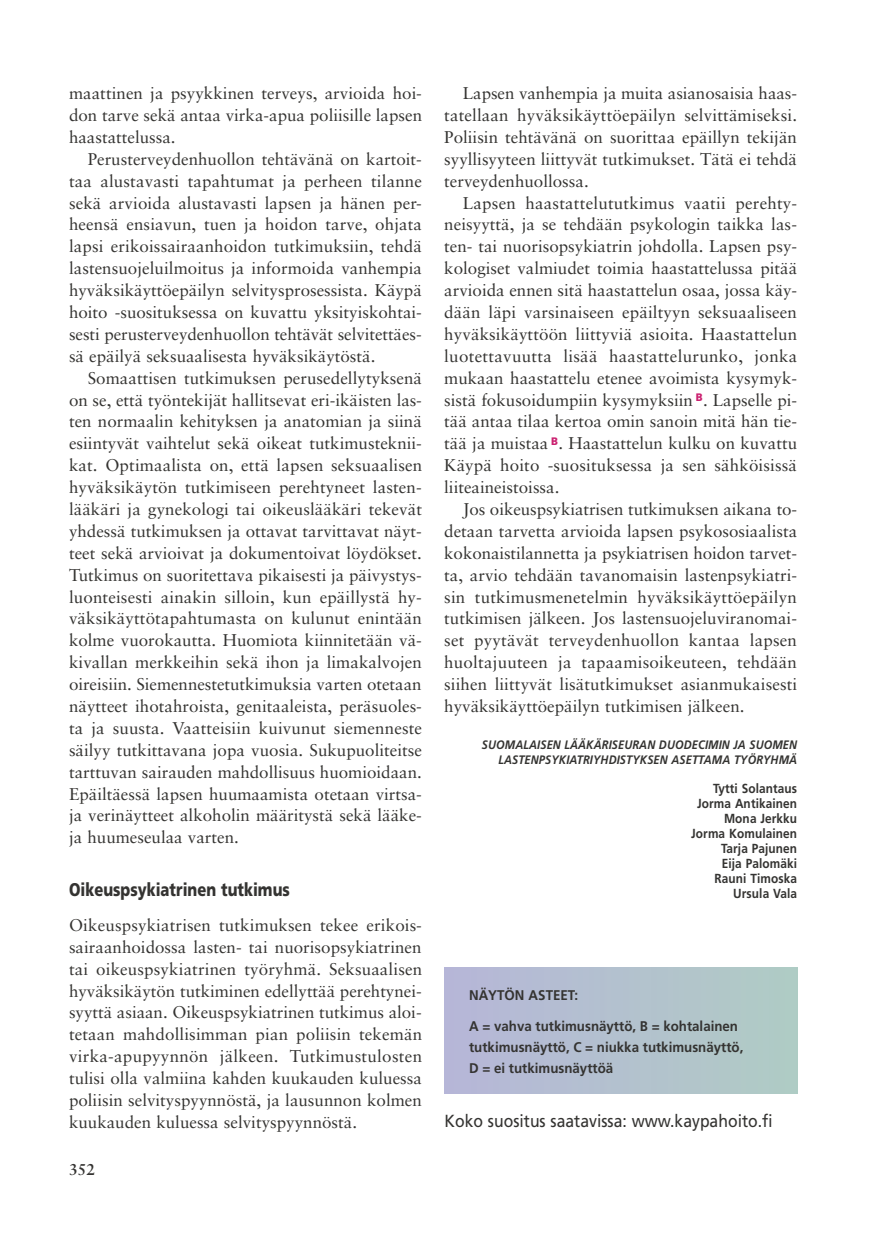
<style>
.page{position:relative;width:874px;height:1241px;background:#fff}
.page>*{position:absolute;margin:0;border:0;box-sizing:border-box;transform-origin:0 0}
.t1{font:900 18.38px "Frutiger";color:#343331;scale:.8 1}
.t2{font:17.5px "Frutiger";color:#343331;scale:.9 1}
.t3{font:16.97px/21.9px "Sabon";color:#343331;text-align:justify}
.t4{font:700 15.75px "Sabon";color:#343331}
.t5{font:700 14px/21px "Frutiger";color:#343331;scale:.95 1}
.t6{font:700 13.12px/14.9px "Frutiger";letter-spacing:.01em;color:#343331;text-align:right;scale:.9 1}
.t7{font:italic 700 12.25px/14.9px "Frutiger";letter-spacing:.01em;color:#343331;text-align:right;scale:.9 1}
</style>
<div class="page">
<div style="left:444px;top:967px;width:352px;height:126px;background:#b3c1cf"></div>
<p class="t3" style="left:69px;top:82px;width:354px">maattinen ja psyykkinen terveys, arvioida hoi&shy;don tarve sekä antaa virka-apua poliisille lapsen haastattelussa.</p>
<p class="t3" style="left:69px;top:148px;width:354px;text-indent:19px">Perusterveydenhuollon tehtävänä on kartoit&shy;taa alustavasti tapahtumat ja perheen tilanne sekä arvioida alustavasti lapsen ja hänen per&shy;heensä ensiavun, tuen ja hoidon tarve, ohjata lapsi erikoissairaanhoidon tutkimuksiin, tehdä lastensuojeluilmoitus ja informoida vanhempia hyväksikäyttöepäilyn selvitysprosessista. Käypä hoito -suosituksessa on kuvattu yksityiskohtai&shy;sesti perusterveydenhuollon tehtävät selvitettäes&shy;sä epäilyä seksuaalisesta hyväksikäytöstä.</p>
<p class="t3" style="left:69px;top:366px;width:354px;text-indent:19px">Somaattisen tutkimuksen perusedellytyksenä on se, että työntekijät hallitsevat eri-ikäisten las&shy;ten normaalin kehityksen ja anatomian ja siinä esiintyvät vaihtelut sekä oikeat tutkimusteknii&shy;kat. Optimaalista on, että lapsen seksuaalisen hyväksikäytön tutkimiseen perehtyneet lasten&shy;lääkäri ja gynekologi tai oikeuslääkäri tekevät yhdessä tutkimuksen ja ottavat tarvittavat näyt&shy;teet sekä arvioivat ja dokumentoivat löydökset.<br>Tutkimus on suoritettava pikaisesti ja päivystys&shy;luonteisesti ainakin silloin, kun epäillystä hy&shy;väksikäyttötapahtumasta on kulunut enintään kolme vuorokautta. Huomiota kiinnitetään vä&shy;kivallan merkkeihin sekä ihon ja limakalvojen oireisiin. Siemennestetutkimuksia varten otetaan näytteet ihotahroista, genitaaleista, peräsuoles&shy;ta ja suusta. Vaatteisiin kuivunut siemenneste säilyy tutkittavana jopa vuosia. Sukupuoliteitse tarttuvan sairauden mahdollisuus huomioidaan.<br>Epäiltäessä lapsen huumaamista otetaan virtsa&shy;ja verinäytteet alkoholin määritystä sekä lääke&shy;ja huumeseulaa varten.</p>
<p class="t1" style="left:69px;top:878px;width:277px">Oikeuspsykiatrinen tutkimus</p>
<p class="t3" style="left:69px;top:913px;width:354px">Oikeuspsykiatrisen tutkimuksen tekee erikois&shy;sairaanhoidossa lasten- tai nuorisopsykiatrinen tai oikeuspsykiatrinen työryhmä. Seksuaalisen hyväksikäytön tutkiminen edellyttää perehtynei&shy;syyttä asiaan. Oikeuspsykiatrinen tutkimus aloi&shy;tetaan mahdollisimman pian poliisin tekemän virka-apupyynnön jälkeen. Tutkimustulosten tulisi olla valmiina kahden kuukauden kuluessa poliisin selvityspyynnöstä, ja lausunnon kolmen kuukauden kuluessa selvityspyynnöstä.</p>
<p class="t4" style="left:69px;top:1159px;width:28px">352</p>
<p class="t3" style="left:444px;top:82px;width:354px;text-indent:19px">Lapsen vanhempia ja muita asianosaisia haas&shy;tatellaan hyväksikäyttöepäilyn selvittämiseksi.<br>Poliisin tehtävänä on suorittaa epäillyn tekijän syyllisyyteen liittyvät tutkimukset. Tätä ei tehdä terveydenhuollossa.</p>
<p class="t3" style="left:444px;top:191px;width:354px;text-indent:19px">Lapsen haastattelututkimus vaatii perehty&shy;neisyyttä, ja se tehdään psykologin taikka las&shy;ten- tai nuorisopsykiatrin johdolla. Lapsen psy&shy;kologiset valmiudet toimia haastattelussa pitää ar-vioi-da ennen sitä haastattelun osaa, jossa käy&shy;dään läpi varsinaiseen epäiltyyn seksuaaliseen hyväksikäyttöön liittyviä asioita. Haastattelun luotettavuutta lisää haastattelurunko, jonka mukaan haastattelu etenee avoimista kysymyk&shy;sistä fokusoidumpiin kysymyksiin <sup>B</sup>. Lapselle pi&shy;tää antaa tilaa kertoa omin sanoin mitä hän tie&shy;tää ja muistaa <sup>B</sup>. Haastattelun kulku on kuvattu Käypä hoito -suosituksessa ja sen sähköisissä liiteaineistoissa.</p>
<p class="t3" style="left:444px;top:498px;width:354px;text-indent:19px">Jos oikeuspsykiatrisen tutkimuksen aikana to&shy;detaan tarvetta arvioida lapsen psykososiaalista kokonaistilannetta ja psykiatrisen hoidon tarvet&shy;ta, arvio tehdään tavanomaisin lastenpsykiatri&shy;sin tutkimusmenetelmin hyväksikäyttöepäilyn tutkimisen jälkeen. Jos lastensuojeluviranomai&shy;set pyytävät terveydenhuollon kantaa lapsen huoltajuuteen ja tapaamisoikeuteen, tehdään siihen liittyvät lisätutkimukset asianmukaisesti hyväksikäyttöepäilyn tutkimisen jälkeen.</p>
<p class="t7" style="left:481px;top:736px;width:351px">SUOMALAISEN LÄÄKÄRISEURAN DUODECIMIN JA SUOMEN<br>LASTENPSYKIATRIYHDISTYKSEN ASETTAMA TYÖRYHMÄ</p>
<p class="t6" style="left:691px;top:781px;width:119px">Tytti Solantaus<br>Jorma Antikainen<br>Mona Jerkku<br>Jorma Komulainen<br>Tarja Pajunen<br>Eija Palomäki<br>Rauni Timoska<br>Ursula Vala</p>
<p class="t5" style="left:469px;top:984px;width:72px">Näytön asteet</p>
<p class="t5" style="left:574px;top:984px;width:5px">:</p>
<p class="t5" style="left:469px;top:1015px;width:290px">A = vahva tutkimusnäyttö, B = kohtalainen tutkimusnäyttö, C = niukka tutkimusnäyttö,<br>D = ei tutkimusnäyttöä</p>
<p class="t2" style="left:444px;top:1110px;width:366px">Koko suositus saatavissa: www.kaypahoito.fi</p>
</div>
